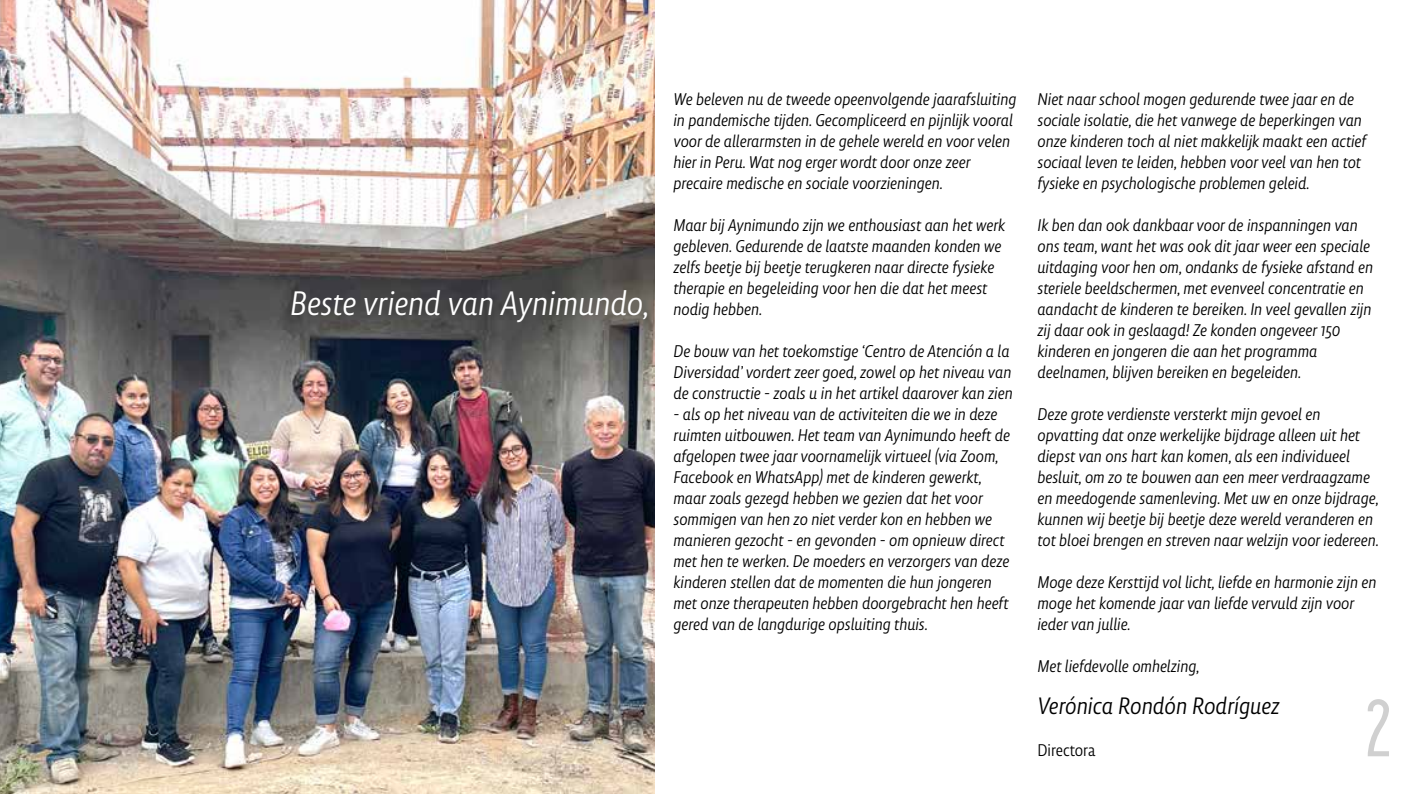
<style>
.page{position:relative;width:1414px;height:794px;background:#fff}
.page>*{position:absolute;margin:0;border:0;box-sizing:border-box;transform-origin:0 0}
.t1{font:84px "Saa Series AD";color:#d0d0d0}
.t2{font:italic 35px "Lemon Sans Next Cond S Light";color:#fff}
.t3{font:italic 24.5px "Lemon Sans Next Cond S Light";color:#000}
.t4{font:italic 17.5px/21px "Lemon Sans Next Cond S Light";color:#000}
.t5{font:17.5px "Lemon Sans Next Cond S Light";color:#000}
</style>
<div class="page">
<img style="left:0;top:0;width:655px;height:794px">
<h2 class="t2" style="left:290px;top:282px;width:361px">Beste vriend van Aynimundo,</h2>
<p class="t4" style="left:673px;top:89px;width:344px">We beleven nu de tweede opeenvolgende jaarafsluiting in pandemische tijden. Gecompliceerd en pijnlijk vooral voor de allerarmsten in de gehele wereld en voor velen hier in Peru. Wat nog erger wordt door onze zeer precaire medische en sociale voorzieningen.</p>
<p class="t4" style="left:673px;top:215px;width:333px">Maar bij Aynimundo zijn we enthousiast aan het werk gebleven. Gedurende de laatste maanden konden we zelfs beetje bij beetje terugkeren naar directe fysieke therapie en begeleiding voor hen die dat het meest nodig hebben.</p>
<p class="t4" style="left:673px;top:341px;width:341px">De bouw van het toekomstige ‘Centro de Atención a la<br>Diversidad’ vordert zeer goed, zowel op het niveau van de constructie - zoals u in het artikel daarover kan zien</p>
<p class="t4" style="left:673px;top:404px;width:338px">- als op het niveau van de activiteiten die we in deze ruimten uitbouwen. Het team van Aynimundo heeft de afgelopen twee jaar voornamelijk virtueel (via Zoom, Facebook en WhatsApp) met de kinderen gewerkt, maar zoals gezegd hebben we gezien dat het voor sommigen van hen zo niet verder kon en hebben we manieren gezocht - en gevonden - om opnieuw direct met hen te werken. De moeders en verzorgers van deze kinderen stellen dat de momenten die hun jongeren met onze therapeuten hebben doorgebracht hen heeft gered van de langdurige opsluiting thuis.</p>
<p class="t4" style="left:1037px;top:89px;width:330px">Niet naar school mogen gedurende twee jaar en de sociale isolatie, die het vanwege de beperkingen van onze kinderen toch al niet makkelijk maakt een actief sociaal leven te leiden, hebben voor veel van hen tot fysieke en psychologische problemen geleid.</p>
<p class="t4" style="left:1037px;top:215px;width:337px">Ik ben dan ook dankbaar voor de inspanningen van ons team, want het was ook dit jaar weer een speciale uitdaging voor hen om, ondanks de fysieke afstand en steriele beeldschermen, met evenveel concentratie en aandacht de kinderen te bereiken. In veel gevallen zijn zij daar ook in geslaagd! Ze konden ongeveer 150 kinderen en jongeren die aan het programma deelnamen, blijven bereiken en begeleiden.</p>
<p class="t4" style="left:1037px;top:404px;width:343px">Deze grote verdienste versterkt mijn gevoel en opvatting dat onze werkelijke bijdrage alleen uit het diepst van ons hart kan komen, als een individueel besluit, om zo te bouwen aan een meer verdraagzame en meedogende samenleving. Met uw en onze bijdrage, kunnen wij beetje bij beetje deze wereld veranderen en tot bloei brengen en streven naar welzijn voor iedereen.</p>
<p class="t4" style="left:1037px;top:572px;width:340px">Moge deze Kersttijd vol licht, liefde en harmonie zijn en moge het komende jaar van liefde vervuld zijn voor ieder van jullie.</p>
<p class="t4" style="left:1037px;top:656px;width:164px">Met liefdevolle omhelzing,</p>
<h3 class="t3" style="left:1037px;top:691px;width:244px">Verónica Rondón Rodríguez</h3>
<p class="t5" style="left:1037px;top:740px;width:60px">Directora</p>
<h1 class="t1" style="left:1364px;top:684px;width:29px">2</h1>
</div>
